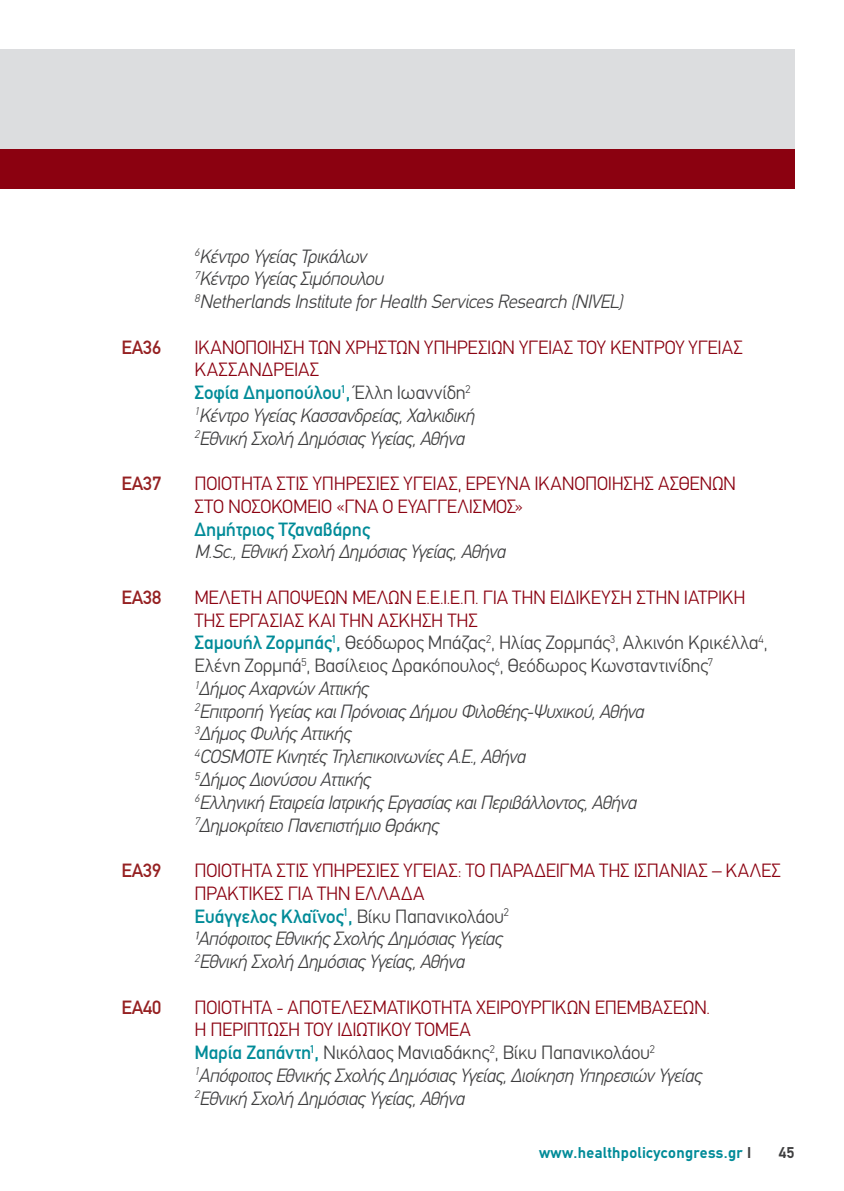
<style>
.page{position:relative;width:844px;height:1191px;background:#fff}
.page>*{position:absolute;margin:0;border:0;box-sizing:border-box;transform-origin:0 0}
.t1{font:italic 300 19.25px/22.8px "PF Din Text";letter-spacing:-.03em;color:#3e3e3f}
.t2{font:300 19.25px/22.8px "PF Din Text";letter-spacing:-.01em;color:#8b0110}
.t3{font:500 19.25px "PF Din Text";letter-spacing:-.01em;color:#952021}
.t4{font:500 19.25px "PF Din Text";letter-spacing:-.01em;color:#008b98}
.t5{font:700 15.75px "PF Din Text";letter-spacing:.02em;color:#008b98}
.t6{font:700 15.75px "PF Din Text";color:#3e3e3f}
.s1{font-style:normal;color:#8b0110}
.s2{font-weight:500;font-style:normal;color:#008b98}
.s3{font-style:normal}
.s4{font-weight:500;color:#008b98}
.s5{color:#3e3e3f}
.s6{font-style:italic;color:#3e3e3f}
</style>
<div class="page">
<div style="left:0;top:50px;width:794px;height:99px;background:#dcdddf"></div>
<div style="left:0;top:149px;width:794px;height:40px;background:#8b0110"></div>
<p class="t3" style="left:121px;top:336px;width:41px">ΕΑ36</p>
<p class="t3" style="left:121px;top:472px;width:41px">ΕΑ37</p>
<p class="t3" style="left:121px;top:586px;width:41px">ΕΑ38</p>
<p class="t3" style="left:121px;top:859px;width:41px">ΕΑ39</p>
<p class="t3" style="left:121px;top:996px;width:41px">ΕΑ40</p>
<p class="t1" style="left:194px;top:245px;width:429px"><sup>6</sup>Κέντρο Υγείας Τρικάλων<br><sup>7</sup>Κέντρο Υγείας Σιμόπουλου<br><sup>8</sup>Netherlands Institute for Health Services Research (NIVEL)</p>
<p class="t1" style="left:194px;top:336px;width:550px"><span class="s1">ΙΚΑΝΟΠΟΙΗΣΗ ΤΩΝ ΧΡΗΣΤΩΝ ΥΠΗΡΕΣΙΩΝ ΥΓΕΙΑΣ ΤΟΥ ΚΕΝΤΡΟΥ ΥΓΕΙΑΣ ΚΑΣΣΑΝΔΡΕΙΑΣ<br></span><span class="s2">Σοφία Δημοπούλου</span><sup>1</sup><span class="s2">,</span> <span class="s3">Έλλη Ιωαννίδη</span><sup>2<br></sup><sup>1</sup>Κέντρο Υγείας Κασσανδρείας, Χαλκιδική<br><sup>2</sup>Εθνική Σχολή Δημόσιας Υγείας, Αθήνα</p>
<p class="t2" style="left:194px;top:472px;width:543px">ΠΟΙΟΤΗΤΑ ΣΤΙΣ ΥΠΗΡΕΣΙΕΣ ΥΓΕΙΑΣ, ΕΡΕΥΝΑ ΙΚΑΝΟΠΟΙΗΣΗΣ ΑΣΘΕΝΩΝ<br>ΣΤΟ ΝΟΣΟΚΟΜΕΙΟ «ΓΝΑ Ο ΕΥΑΓΓΕΛΙΣΜΟΣ»</p>
<p class="t4" style="left:194px;top:518px;width:177px">Δημήτριος Τζαναβάρης</p>
<p class="t1" style="left:194px;top:540px;width:312px">M.Sc., Εθνική Σχολή Δημόσιας Υγείας, Αθήνα</p>
<p class="t1" style="left:194px;top:586px;width:574px"><span class="s1">ΜΕΛΕΤΗ ΑΠΟΨΕΩΝ ΜΕΛΩΝ Ε.Ε.Ι.Ε.Π. ΓΙΑ ΤΗΝ ΕΙΔΙΚΕΥΣΗ ΣΤΗΝ ΙΑΤΡΙΚΗ ΤΗΣ ΕΡΓΑΣΙΑΣ ΚΑΙ ΤΗΝ ΑΣΚΗΣΗ ΤΗΣ<br></span><span class="s2">Σαμουήλ Ζορμπάς</span><sup>1</sup><span class="s2">,</span> <span class="s3">Θεόδωρος Μπάζας</span><sup>2</sup><span class="s3">, Ηλίας Ζορμπάς</span><sup>3</sup><span class="s3">, Αλκινόη Κρικέλλα</span><sup>4</sup><span class="s3">, Ελένη Ζορμπά</span><sup>5</sup><span class="s3">, Βασίλειος Δρακόπουλος</span><sup>6</sup><span class="s3">, Θεόδωρος Κωνσταντινίδης</span><sup>7<br></sup><sup>1</sup>Δήμος Αχαρνών Αττικής<br><sup>2</sup>Επιτροπή Υγείας και Πρόνοιας Δήμου Φιλοθέης-Ψυχικού, Αθήνα<br><sup>3</sup>Δήμος Φυλής Αττικής<br><sup>4</sup>COSMOTE Κινητές Τηλεπικοινωνίες Α.Ε., Αθήνα<br><sup>5</sup>Δήμος Διονύσου Αττικής<br><sup>6</sup>Ελληνική Εταιρεία Ιατρικής Εργασίας και Περιβάλλοντος, Αθήνα<br><sup>7</sup>Δημοκρίτειο Πανεπιστήμιο Θράκης</p>
<p class="t2" style="left:194px;top:859px;width:588px">ΠΟΙΟΤΗΤΑ ΣΤΙΣ ΥΠΗΡΕΣΙΕΣ ΥΓΕΙΑΣ: ΤΟ ΠΑΡΑΔΕΙΓΜΑ ΤΗΣ ΙΣΠΑΝΙΑΣ – ΚΑΛΕΣ ΠΡΑΚΤΙΚΕΣ ΓΙΑ ΤΗΝ ΕΛΛΑΔΑ<br><span class="s4">Ευάγγελος Κλαΐνος</span><sup>1</sup><span class="s4">,</span> <span class="s5">Βίκυ Παπανικολάου</span><sup>2<br></sup><span class="s6">¹Απόφοιτος Εθνικής Σχολής Δημόσιας Υγείας<br></span><sup>2</sup><span class="s6">Εθνική Σχολή Δημόσιας Υγείας, Αθήνα</span></p>
<p class="t1" style="left:194px;top:995px;width:517px"><span class="s1">ΠΟΙΟΤΗΤΑ - ΑΠΟΤΕΛΕΣΜΑΤΙΚΟΤΗΤΑ ΧΕΙΡΟΥΡΓΙΚΩΝ ΕΠΕΜΒΑΣΕΩΝ.<br>Η ΠΕΡΙΠΤΩΣΗ ΤΟΥ ΙΔΙΩΤΙΚΟΥ ΤΟΜΕΑ<br></span><span class="s2">Μαρία Ζαπάντη</span><sup>1</sup><span class="s2">,</span> <span class="s3">Νικόλαος Μανιαδάκης</span><sup>2</sup><span class="s3">, Βίκυ Παπανικολάου</span><sup>2<br></sup><sup>1</sup>Απόφοιτος Εθνικής Σχολής Δημόσιας Υγείας, Διοίκηση Υπηρεσιών Υγείας <sup>2</sup>Εθνική Σχολή Δημόσιας Υγείας, Αθήνα</p>
<p class="t5" style="left:539px;top:1143px;width:214px">www.healthpolicycongress.gr <span class="s5">I</span></p>
<p class="t6" style="left:778px;top:1143px;width:17px">45</p>
</div>
